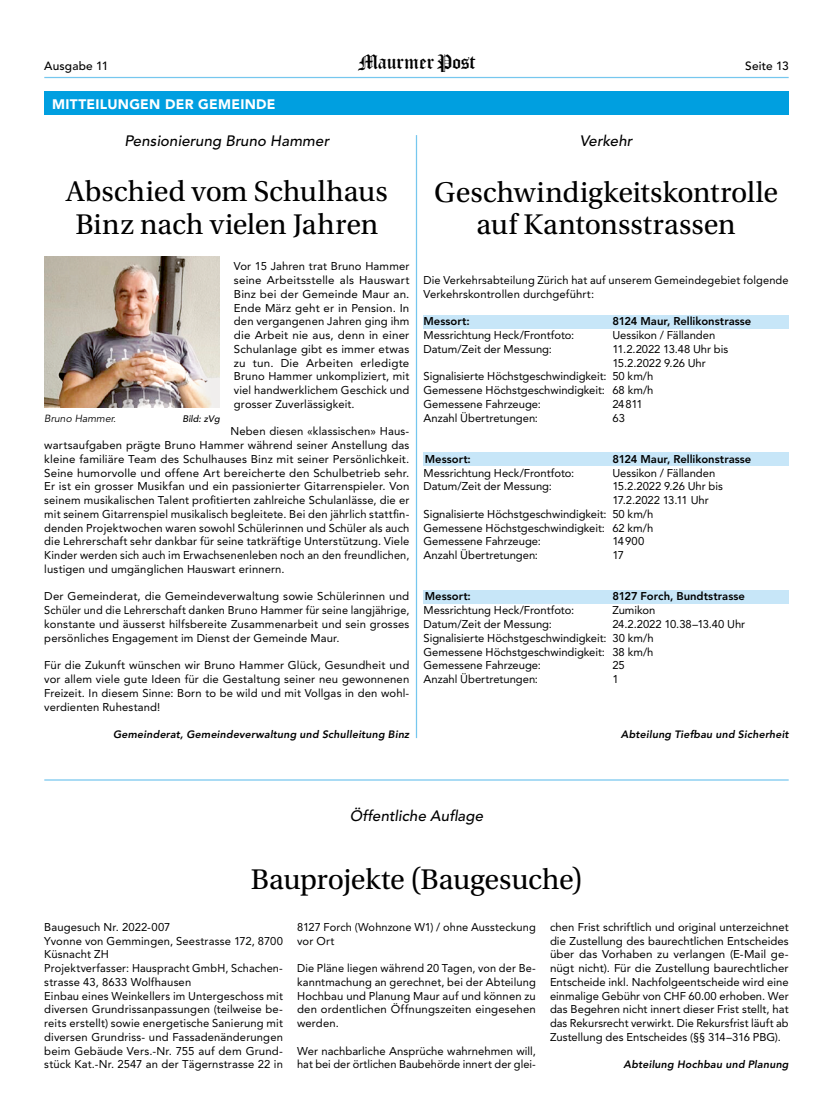
<style>
.page{position:relative;width:833px;height:1117px;background:#fff}
.page>*{position:absolute;margin:0;border:0;box-sizing:border-box;transform-origin:0 0}
.MP_Header_24pt{font:30px/32.5px "Utopia Std";letter-spacing:-.005em;color:#000;text-align:center}
.t1{font:22.38px "Old London";color:#000}
.MP_Spitzmarke_12pt{font:italic 500 15px "Avenir LT Std";letter-spacing:.005em;color:#000}
.MP_Rubriktitel_gros{font:900 13.75px "Avenir LT Std";letter-spacing:.02em;color:#fff}
.t2{font:500 11.88px "Avenir LT Std";letter-spacing:.01em;color:#000}
.MP_Grundschrift_o_E{font:11.25px/13.8px "Avenir LT Std";color:#000}
.MP_Grundschrift_o_E-2{font:800 11.25px "Avenir LT Std";color:#000}
.MP_Autor{font:italic 800 10.62px "Avenir LT Std";letter-spacing:.015em;color:#000}
.MP_Bildlegende{font:italic 10.25px "Avenir LT Std";color:#000}
.MP_Bildlegende-2{font:italic 500 9.38px "Avenir LT Std";color:#000}
</style>
<div class="page">
<hr style="left:44px;top:77px;width:744px;height:1px;background:#76c7ee">
<div style="left:44px;top:91px;width:744px;height:24px;background:#009fe0"></div>
<div style="left:423px;top:315px;width:365px;height:13px;background:#c7e6f8"></div>
<div style="left:423px;top:452px;width:365px;height:13px;background:#c7e6f8"></div>
<div style="left:423px;top:590px;width:365px;height:13px;background:#c7e6f8"></div>
<img style="left:44px;top:256px;width:176px;height:152px">
<hr style="left:44px;top:779px;width:744px;height:1px;background:#76c7ee">
<hr style="left:416px;top:135px;width:1px;height:603px;background:#76c7ee">
<p class="t2" style="left:44px;top:59px;width:66px">Ausgabe 11</p>
<h2 class="t1" style="left:359px;top:49px;width:118px">Maurmer Post</h2>
<p class="t2" style="left:745px;top:59px;width:45px">Seite 13</p>
<p class="MP_Rubriktitel_gros" style="left:52px;top:96px;width:225px">MITTEILUNGEN DER GEMEINDE</p>
<p class="MP_Spitzmarke_12pt" style="left:580px;top:132px;width:54px">Verkehr</p>
<p class="MP_Header_24pt" style="left:434px;top:176px;width:345px">Geschwindigkeitskontrolle auf Kantonsstrassen</p>
<p class="MP_Spitzmarke_12pt" style="left:124px;top:132px;width:206px">Pensionierung Bruno Hammer</p>
<p class="MP_Header_24pt" style="left:66px;top:176px;width:324px">Abschied vom Schulhaus<br>Binz nach vielen Jahren</p>
<p class="MP_Grundschrift_o_E" style="left:234px;top:259px;width:177px;text-align:justify">Vor 15 Jahren trat Bruno Hammer seine Arbeitsstelle als Hauswart Binz bei der Gemeinde Maur an.<br>Ende März geht er in Pension. In den vergangenen Jahren ging ihm die Arbeit nie aus, denn in einer Schulanlage gibt es immer etwas zu tun. Die Arbeiten erledigte Bruno Hammer unkompliziert, mit viel handwerklichem Geschick und grosser Zuverlässigkeit.</p>
<p class="MP_Grundschrift_o_E" style="left:44px;top:424px;width:367px;text-align:justify;text-indent:186px">Neben diesen «klassischen» Haus&shy;wartsaufgaben prägte Bruno Hammer während seiner Anstellung das kleine familiäre Team des Schulhauses Binz mit seiner Persönlichkeit.<br>Seine humorvolle und offene Art bereicherte den Schulbetrieb sehr.<br>Er ist ein grosser Musikfan und ein passionierter Gitarrenspieler. Von seinem musikalischen Talent profitierten zahlreiche Schulanlässe, die er mit seinem Gitarrenspiel musikalisch begleitete. Bei den jährlich stattfin&shy;denden Projektwochen waren sowohl Schülerinnen und Schüler als auch die Lehrerschaft sehr dankbar für seine tatkräftige Unterstützung. Viele Kinder werden sich auch im Erwachsenenleben noch an den freundlichen, lustigen und umgänglichen Hauswart erinnern.</p>
<p class="MP_Grundschrift_o_E" style="left:44px;top:589px;width:366px;text-align:justify">Der Gemeinderat, die Gemeindeverwaltung sowie Schülerinnen und Schüler und die Lehrerschaft danken Bruno Hammer für seine langjährige, konstante und äusserst hilfsbereite Zusammenarbeit und sein grosses persönliches Engagement im Dienst der Gemeinde Maur.</p>
<p class="MP_Grundschrift_o_E" style="left:44px;top:658px;width:366px;text-align:justify">Für die Zukunft wünschen wir Bruno Hammer Glück, Gesundheit und vor allem viele gute Ideen für die Gestaltung seiner neu gewonnenen Freizeit. In diesem Sinne: Born to be wild und mit Vollgas in den wohl&shy;verdienten Ruhestand!</p>
<p class="MP_Autor" style="left:113px;top:728px;width:298px">Gemeinderat, Gemeindeverwaltung und Schulleitung Binz</p>
<p class="MP_Grundschrift_o_E" style="left:423px;top:273px;width:366px">Die Verkehrsabteilung Zürich hat auf unserem Gemeindegebiet folgende<br>Verkehrskontrollen durchgeführt:</p>
<p class="MP_Grundschrift_o_E-2" style="left:423px;top:314px;width:48px">Messort:</p>
<p class="MP_Grundschrift_o_E-2" style="left:612px;top:314px;width:140px">8124 Maur, Rellikonstrasse</p>
<p class="MP_Grundschrift_o_E" style="left:423px;top:328px;width:152px">Messrichtung Heck/Frontfoto:</p>
<p class="MP_Grundschrift_o_E" style="left:612px;top:328px;width:104px">Uessikon / Fällanden</p>
<p class="MP_Grundschrift_o_E" style="left:423px;top:342px;width:130px">Datum/Zeit der Messung:</p>
<p class="MP_Grundschrift_o_E" style="left:612px;top:342px;width:117px">11.2.2022 13.48 Uhr bis<br>15.2.2022 9.26 Uhr</p>
<p class="MP_Grundschrift_o_E" style="left:423px;top:369px;width:231px">Signalisierte Höchstgeschwindigkeit: 50 km/h</p>
<p class="MP_Grundschrift_o_E" style="left:423px;top:383px;width:231px">Gemessene Höchstgeschwindigkeit: 68 km/h</p>
<p class="MP_Grundschrift_o_E" style="left:423px;top:397px;width:119px">Gemessene Fahrzeuge:</p>
<p class="MP_Grundschrift_o_E" style="left:612px;top:397px;width:32px">24811</p>
<p class="MP_Grundschrift_o_E" style="left:423px;top:411px;width:116px">Anzahl Übertretungen:</p>
<p class="MP_Grundschrift_o_E" style="left:612px;top:411px;width:14px">63</p>
<p class="MP_Grundschrift_o_E-2" style="left:425px;top:452px;width:48px">Messort:</p>
<p class="MP_Grundschrift_o_E-2" style="left:612px;top:452px;width:140px">8124 Maur, Rellikonstrasse</p>
<p class="MP_Grundschrift_o_E" style="left:423px;top:466px;width:152px">Messrichtung Heck/Frontfoto:</p>
<p class="MP_Grundschrift_o_E" style="left:612px;top:466px;width:104px">Uessikon / Fällanden</p>
<p class="MP_Grundschrift_o_E" style="left:423px;top:479px;width:130px">Datum/Zeit der Messung:</p>
<p class="MP_Grundschrift_o_E" style="left:612px;top:479px;width:112px">15.2.2022 9.26 Uhr bis<br>17.2.2022 13.11 Uhr</p>
<p class="MP_Grundschrift_o_E" style="left:423px;top:507px;width:231px">Signalisierte Höchstgeschwindigkeit: 50 km/h</p>
<p class="MP_Grundschrift_o_E" style="left:423px;top:521px;width:231px">Gemessene Höchstgeschwindigkeit: 62 km/h</p>
<p class="MP_Grundschrift_o_E" style="left:423px;top:534px;width:119px">Gemessene Fahrzeuge:</p>
<p class="MP_Grundschrift_o_E" style="left:612px;top:534px;width:33px">14900</p>
<p class="MP_Grundschrift_o_E" style="left:423px;top:548px;width:116px">Anzahl Übertretungen:</p>
<p class="MP_Grundschrift_o_E" style="left:612px;top:548px;width:13px">17</p>
<p class="MP_Grundschrift_o_E-2" style="left:425px;top:589px;width:48px">Messort:</p>
<p class="MP_Grundschrift_o_E-2" style="left:612px;top:589px;width:134px">8127 Forch, Bundtstrasse</p>
<p class="MP_Grundschrift_o_E" style="left:423px;top:603px;width:152px">Messrichtung Heck/Frontfoto:</p>
<p class="MP_Grundschrift_o_E" style="left:612px;top:603px;width:44px">Zumikon</p>
<p class="MP_Grundschrift_o_E" style="left:423px;top:617px;width:130px">Datum/Zeit der Messung:</p>
<p class="MP_Grundschrift_o_E" style="left:612px;top:617px;width:134px">24.2.2022 10.38–13.40 Uhr</p>
<p class="MP_Grundschrift_o_E" style="left:423px;top:631px;width:231px">Signalisierte Höchstgeschwindigkeit: 30 km/h</p>
<p class="MP_Grundschrift_o_E" style="left:423px;top:644px;width:231px">Gemessene Höchstgeschwindigkeit: 38 km/h</p>
<p class="MP_Grundschrift_o_E" style="left:423px;top:658px;width:119px">Gemessene Fahrzeuge:</p>
<p class="MP_Grundschrift_o_E" style="left:612px;top:658px;width:14px">25</p>
<p class="MP_Grundschrift_o_E" style="left:423px;top:672px;width:116px">Anzahl Übertretungen:</p>
<p class="MP_Grundschrift_o_E" style="left:612px;top:672px;width:8px">1</p>
<p class="MP_Bildlegende" style="left:44px;top:412px;width:73px">Bruno Hammer.</p>
<p class="MP_Bildlegende-2" style="left:182px;top:413px;width:39px">Bild: zVg</p>
<p class="MP_Autor" style="left:621px;top:728px;width:169px">Abteilung Tiefbau und Sicherheit</p>
<p class="MP_Spitzmarke_12pt" style="left:350px;top:806px;width:135px">Öffentliche Auflage</p>
<p class="MP_Header_24pt" style="left:251px;top:863px;width:333px">Bauprojekte (Baugesuche)</p>
<p class="MP_Grundschrift_o_E" style="left:44px;top:919px;width:128px">Baugesuch Nr. 2022-007</p>
<p class="MP_Grundschrift_o_E" style="left:44px;top:933px;width:240px">Yvonne von Gemmingen, Seestrasse 172, 8700<br>Küsnacht ZH</p>
<p class="MP_Grundschrift_o_E" style="left:44px;top:961px;width:240px">Projektverfasser: Hauspracht GmbH, Schachen&shy;strasse 43, 8633 Wolfhausen</p>
<p class="MP_Grundschrift_o_E" style="left:44px;top:988px;width:240px;text-align:justify">Einbau eines Weinkellers im Untergeschoss mit diversen Grundrissanpassungen (teilweise be&shy;reits erstellt) sowie energetische Sanierung mit diversen Grundriss- und Fassadenänderungen beim Gebäude Vers.-Nr. 755 auf dem Grund&shy;stück Kat.-Nr. 2547 an der Tägernstrasse 22 in</p>
<p class="MP_Grundschrift_o_E" style="left:297px;top:919px;width:240px">8127 Forch (Wohnzone W1) / ohne Aussteckung vor Ort</p>
<p class="MP_Grundschrift_o_E" style="left:297px;top:961px;width:240px;text-align:justify">Die Pläne liegen während 20 Tagen, von der Be&shy;kanntmachung an gerechnet, bei der Abteilung Hochbau und Planung Maur auf und können zu den ordentlichen Öffnungszeiten eingesehen werden.</p>
<p class="MP_Grundschrift_o_E" style="left:297px;top:1043px;width:240px">Wer nachbarliche Ansprüche wahrnehmen will, hat bei der örtlichen Baubehörde innert der glei-</p>
<p class="MP_Grundschrift_o_E" style="left:550px;top:919px;width:240px;text-align:justify">chen Frist schriftlich und original unterzeichnet die Zustellung des baurechtlichen Entscheides über das Vorhaben zu verlangen (E-Mail ge&shy;nügt nicht). Für die Zustellung baurechtlicher Entscheide inkl. Nachfolgeentscheide wird eine einmalige Gebühr von CHF 60.00 erhoben. Wer das Begehren nicht innert dieser Frist stellt, hat das Rekursrecht verwirkt. Die Rekursfrist läuft ab Zustellung des Entscheides (§§ 314–316 PBG).</p>
<p class="MP_Autor" style="left:623px;top:1058px;width:167px">Abteilung Hochbau und Planung</p>
</div>
